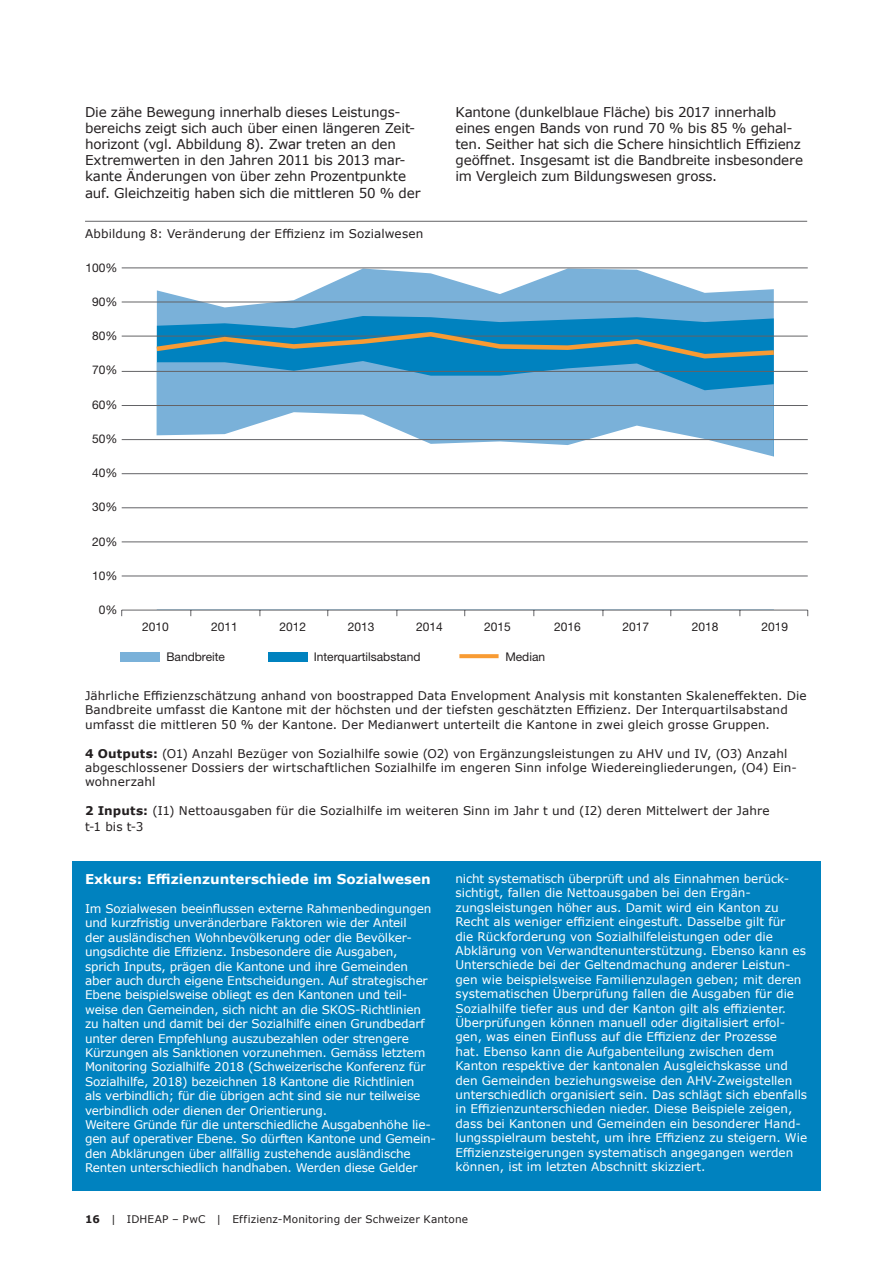
<style>
.page{position:relative;width:893px;height:1263px;background:#fff}
.page>*{position:absolute;margin:0;border:0;box-sizing:border-box;transform-origin:0 0}
.t1{font:13.5px/16.2px "Verdana";letter-spacing:-.015em;color:#231f20}
.t2{font:700 13.5px "Verdana";color:#fff}
.t3{font:12px/14.4px "Verdana";letter-spacing:-.015em;color:#fff}
.t4{font:12px/14.4px "Verdana";letter-spacing:.01em;color:#231f20}
.t5{font:12px "Helvetica Neue LT Std";color:#231f20}
.t6{font:10.5px "Verdana";letter-spacing:.015em;color:#231f20}
.s1{font-weight:700}
</style>
<div class="page">
<svg style="left:157px;top:269px;width:617px;height:47px;fill:#7ab1d9"></svg>
<svg style="left:157px;top:316px;width:617px;height:13px;background:#2d93c8"></svg>
<svg style="left:157px;top:361px;width:617px;height:51px;background:#61a7d3"></svg>
<svg style="left:154px;top:412px;width:622px;height:164px"></svg>
<hr style="left:122px;top:610px;width:686px;height:1px;background:#636366">
<hr style="left:122px;top:576px;width:686px;height:1px;background:#636366">
<hr style="left:122px;top:542px;width:686px;height:1px;background:#636366">
<hr style="left:122px;top:507px;width:686px;height:1px;background:#636366">
<hr style="left:122px;top:473px;width:686px;height:1px;background:#636366">
<hr style="left:122px;top:439px;width:686px;height:1px;background:#636366">
<hr style="left:122px;top:405px;width:686px;height:1px;background:#636366">
<hr style="left:122px;top:371px;width:686px;height:1px;background:#636366">
<hr style="left:122px;top:336px;width:686px;height:1px;background:#636366">
<hr style="left:122px;top:302px;width:686px;height:1px;background:#636366">
<hr style="left:122px;top:268px;width:686px;height:1px;background:#636366">
<svg style="left:152px;top:329px;width:627px;height:32px;background:#2986a9"></svg>
<div style="left:121px;top:652px;width:39px;height:10px;background:#7ab1d9"></div>
<div style="left:268px;top:652px;width:39px;height:10px;background:#0082bf"></div>
<svg style="left:459px;top:654px;width:40px;height:4px"></svg>
<hr style="left:85px;top:221px;width:722px;height:1px;background:#636366">
<div style="left:72px;top:861px;width:749px;height:330px;background:#0082bf"></div>
<p class="t1" style="left:85px;top:103px;width:337px">Die zähe Bewegung innerhalb dieses Leistungs&shy;bereichs zeigt sich auch über einen längeren Zeit&shy;horizont (vgl. Abbildung 8). Zwar treten an den Extremwerten in den Jahren 2011 bis 2013 mar&shy;kante Änderungen von über zehn Prozentpunkte auf. Gleichzeitig haben sich die mittleren 50 % der</p>
<p class="t1" style="left:455px;top:103px;width:349px">Kantone (dunkelblaue Fläche) bis 2017 innerhalb eines engen Bands von rund 70 % bis 85 % gehal&shy;ten. Seither hat sich die Schere hinsichtlich Effizienz geöffnet. Insgesamt ist die Bandbreite insbesondere im Vergleich zum Bildungswesen gross.</p>
<p class="t4" style="left:85px;top:227px;width:340px">Abbildung 8: Veränderung der Effizienz im Sozialwesen</p>
<p class="t5" style="left:86px;top:260px;width:34px">100%</p>
<p class="t5" style="left:92px;top:295px;width:27px">90%</p>
<p class="t5" style="left:92px;top:329px;width:27px">80%</p>
<p class="t5" style="left:92px;top:363px;width:27px">70%</p>
<p class="t5" style="left:92px;top:397px;width:27px">60%</p>
<p class="t5" style="left:92px;top:431px;width:27px">50%</p>
<p class="t5" style="left:92px;top:466px;width:27px">40%</p>
<p class="t5" style="left:92px;top:500px;width:27px">30%</p>
<p class="t5" style="left:92px;top:534px;width:27px">20%</p>
<p class="t5" style="left:92px;top:568px;width:27px">10%</p>
<p class="t5" style="left:99px;top:602px;width:20px">0%</p>
<p class="t5" style="left:142px;top:619px;width:28px">2010</p>
<p class="t5" style="left:211px;top:619px;width:28px">2011</p>
<p class="t5" style="left:280px;top:619px;width:28px">2012</p>
<p class="t5" style="left:348px;top:619px;width:28px">2013</p>
<p class="t5" style="left:416px;top:619px;width:28px">2014</p>
<p class="t5" style="left:484px;top:619px;width:28px">2015</p>
<p class="t5" style="left:554px;top:619px;width:28px">2016</p>
<p class="t5" style="left:622px;top:619px;width:28px">2017</p>
<p class="t5" style="left:692px;top:619px;width:28px">2018</p>
<p class="t5" style="left:761px;top:619px;width:28px">2019</p>
<p class="t5" style="left:166px;top:649px;width:60px">Bandbreite</p>
<p class="t5" style="left:314px;top:649px;width:108px">Interquartilsabstand</p>
<p class="t5" style="left:505px;top:649px;width:41px">Median</p>
<p class="t4" style="left:85px;top:688px;width:723px">Jährliche Effizienzschätzung anhand von boostrapped Data Envelopment Analysis mit konstanten Skaleneffekten. Die<br>Bandbreite umfasst die Kantone mit der höchsten und der tiefsten geschätzten Effizienz. Der Interquartilsabstand umfasst die mittleren 50 % der Kantone. Der Medianwert unterteilt die Kantone in zwei gleich grosse Gruppen.</p>
<p class="t4" style="left:85px;top:746px;width:713px"><span class="s1">4 Outputs:</span> (O1) Anzahl Bezüger von Sozialhilfe sowie (O2) von Ergänzungsleistungen zu AHV und IV, (O3) Anzahl abgeschlossener Dossiers der wirtschaftlichen Sozialhilfe im engeren Sinn infolge Wiedereingliederungen, (O4) Ein&shy;wohnerzahl</p>
<p class="t4" style="left:85px;top:802px;width:686px;line-height:16.2px"><span class="s1">2 Inputs:</span> (I1) Nettoausgaben für die Sozialhilfe im weiteren Sinn im Jahr t und (I2) deren Mittelwert der Jahre t-1 bis t-3</p>
<p class="t2" style="left:85px;top:870px;width:347px">Exkurs: Effizienzunterschiede im Sozialwesen</p>
<p class="t3" style="left:85px;top:901px;width:352px">Im Sozialwesen beeinflussen externe Rahmenbedingungen und kurzfristig unveränderbare Faktoren wie der Anteil<br>der ausländischen Wohnbevölkerung oder die Bevölker&shy;ungsdichte die Effizienz. Insbesondere die Ausgaben,<br>sprich Inputs, prägen die Kantone und ihre Gemeinden aber auch durch eigene Entscheidungen. Auf strategischer Ebene beispielsweise obliegt es den Kantonen und teil&shy;weise den Gemeinden, sich nicht an die SKOS-Richtlinien zu halten und damit bei der Sozialhilfe einen Grundbedarf unter deren Empfehlung auszubezahlen oder strengere Kürzungen als Sanktionen vorzunehmen. Gemäss letztem Monitoring Sozialhilfe 2018 (Schweizerische Konferenz für Sozialhilfe, 2018) bezeichnen 18 Kantone die Richtlinien<br>als verbindlich; für die übrigen acht sind sie nur teilweise verbindlich oder dienen der Orientierung.<br>Weitere Gründe für die unterschiedliche Ausgabenhöhe lie&shy;gen auf operativer Ebene. So dürften Kantone und Gemein&shy;den Abklärungen über allfällig zustehende ausländische Renten unterschiedlich handhaben. Werden diese Gelder</p>
<p class="t3" style="left:455px;top:871px;width:353px">nicht systematisch überprüft und als Einnahmen berück&shy;sichtigt, fallen die Nettoausgaben bei den Ergän&shy;zungsleistungen höher aus. Damit wird ein Kanton zu Recht als weniger effizient eingestuft. Dasselbe gilt für<br>die Rückforderung von Sozialhilfeleistungen oder die Abklärung von Verwandtenunterstützung. Ebenso kann es Unterschiede bei der Geltendmachung anderer Leistun&shy;gen wie beispielsweise Familienzulagen geben; mit deren systematischen Überprüfung fallen die Ausgaben für die Sozialhilfe tiefer aus und der Kanton gilt als effizienter.<br>Überprüfungen können manuell oder digitalisiert erfol&shy;gen, was einen Einfluss auf die Effizienz der Prozesse<br>hat. Ebenso kann die Aufgabenteilung zwischen dem Kanton respektive der kantonalen Ausgleichskasse und den Gemeinden beziehungsweise den AHV-Zweigstellen unterschiedlich organisiert sein. Das schlägt sich ebenfalls in Effizienzunterschieden nieder. Diese Beispiele zeigen, dass bei Kantonen und Gemeinden ein besonderer Hand&shy;lungsspielraum besteht, um ihre Effizienz zu steigern. Wie Effizienzsteigerungen systematisch angegangen werden können, ist im letzten Abschnitt skizziert.</p>
<p class="t6" style="left:85px;top:1212px;width:385px"><span class="s1">16</span> | IDHEAP – PwC | Effizienz-Monitoring der Schweizer Kantone</p>
</div>
